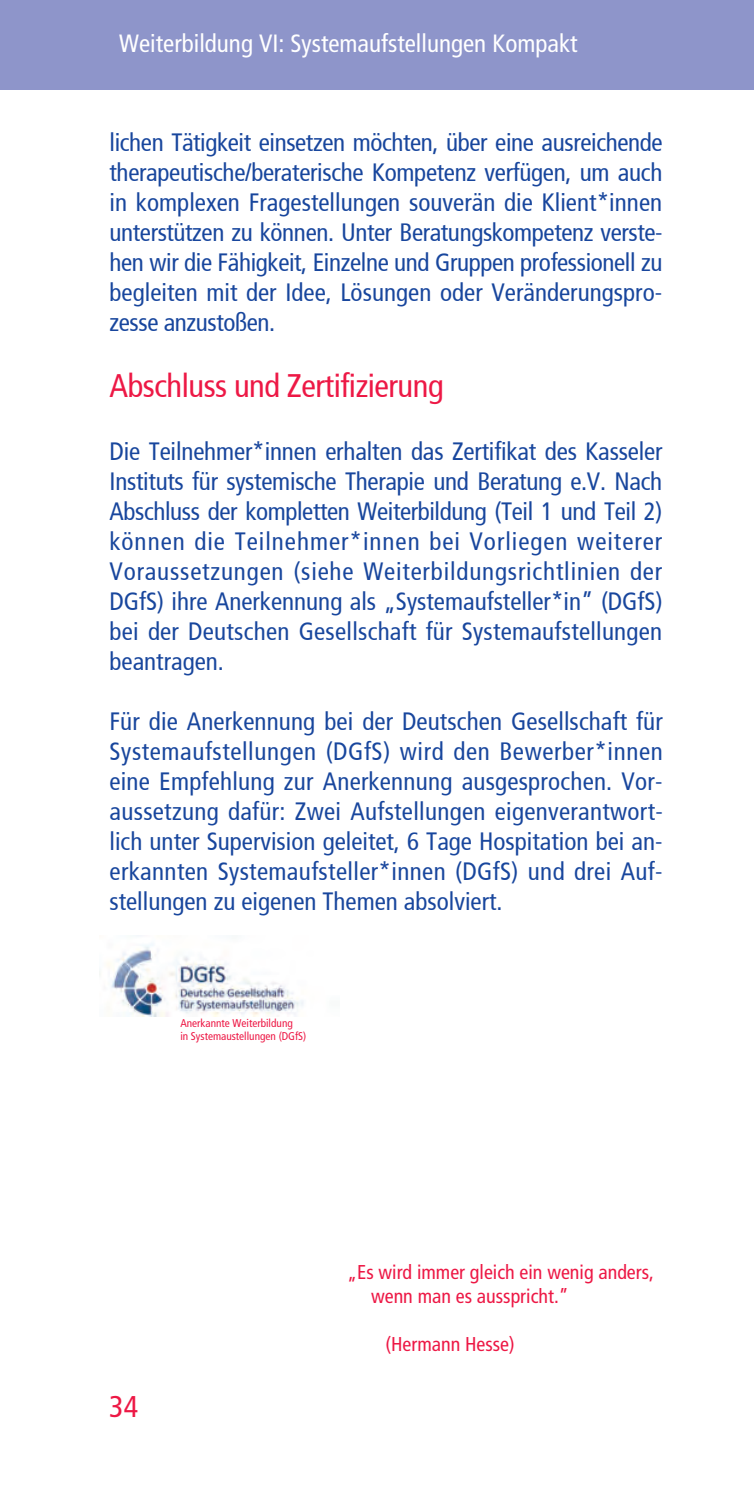
<style>
.page{position:relative;width:754px;height:1495px;background:#fff}
.page>*{position:absolute;margin:0;border:0;box-sizing:border-box;transform-origin:0 0}
.t1{font:condensed 32.5px "Frutiger";letter-spacing:-.015em;color:#ed1845}
.t2{font:condensed 30px "Frutiger";color:#ed1845}
.t3{font:condensed 25px/30px "Frutiger";color:#18469d;text-align:justify}
.t4{font:condensed 25px "Frutiger";color:#fff}
.t5{font:condensed 20px/24px "Frutiger";color:#ed1845}
.t6{font:condensed 11.25px/13.5px "Frutiger";color:#ed1845}
</style>
<div class="page">
<div style="left:0;top:0;width:754px;height:90px;background:#8e95ca"></div>
<img style="left:107px;top:935px;width:197px;height:81px">
<p class="t4" style="left:119px;top:33px;width:460px">Weiterbildung VI: Systemaufstellungen Kompakt</p>
<p class="t3" style="left:110px;top:129px;width:554px">lichen Tätigkeit einsetzen möchten, über eine ausreichende therapeutische/beraterische Kompetenz verfügen, um auch in komplexen Fragestellungen souverän die Klient*innen unterstützen zu können. Unter Beratungskompetenz verste&shy;hen wir die Fähigkeit, Einzelne und Gruppen professionell zu begleiten mit der Idee, Lösungen oder Veränderungs pro - zesse anzustoßen.</p>
<h1 class="t1" style="left:110px;top:372px;width:336px">Abschluss und Zertifizierung</h1>
<p class="t3" style="left:110px;top:438px;width:554px">Die Teilnehmer*innen erhalten das Zertifikat des Kasseler Instituts für systemische Therapie und Beratung e.V. Nach Abschluss der kompletten Weiterbildung (Teil 1 und Teil 2) können die Teilnehmer*innen bei Vorliegen weiterer Voraussetzungen (siehe Weiterbildungsrichtlinien der DGfS) ihre Anerkennung als „Systemaufsteller*in” (DGfS) bei der Deutschen Gesellschaft für Systemaufstellungen beantragen.</p>
<p class="t3" style="left:110px;top:708px;width:555px">Für die Anerkennung bei der Deutschen Gesellschaft für Systemaufstellungen (DGfS) wird den Bewerber*innen eine Empfehlung zur Anerkennung ausgesprochen. Vor&shy;aussetzung dafür: Zwei Aufstellungen eigenverantwort&shy;lich unter Supervision geleitet, 6 Tage Hospitation bei an&shy;erkannten Systemaufsteller*innen (DGfS) und drei Auf&shy;stellungen zu eigenen Themen absolviert.</p>
<p class="t6" style="left:180px;top:1017px;width:128px">Anerkannte Weiterbildung<br>in Systemaustellungen (DGfS)</p>
<p class="t2" style="left:109px;top:1394px;width:30px">34</p>
<p class="t5" style="left:371px;top:1262px;width:284px;text-indent:-24px">„Es wird immer gleich ein wenig anders, wenn man es ausspricht.”</p>
<p class="t5" style="left:385px;top:1334px;width:131px">(Hermann Hesse)</p>
</div>
